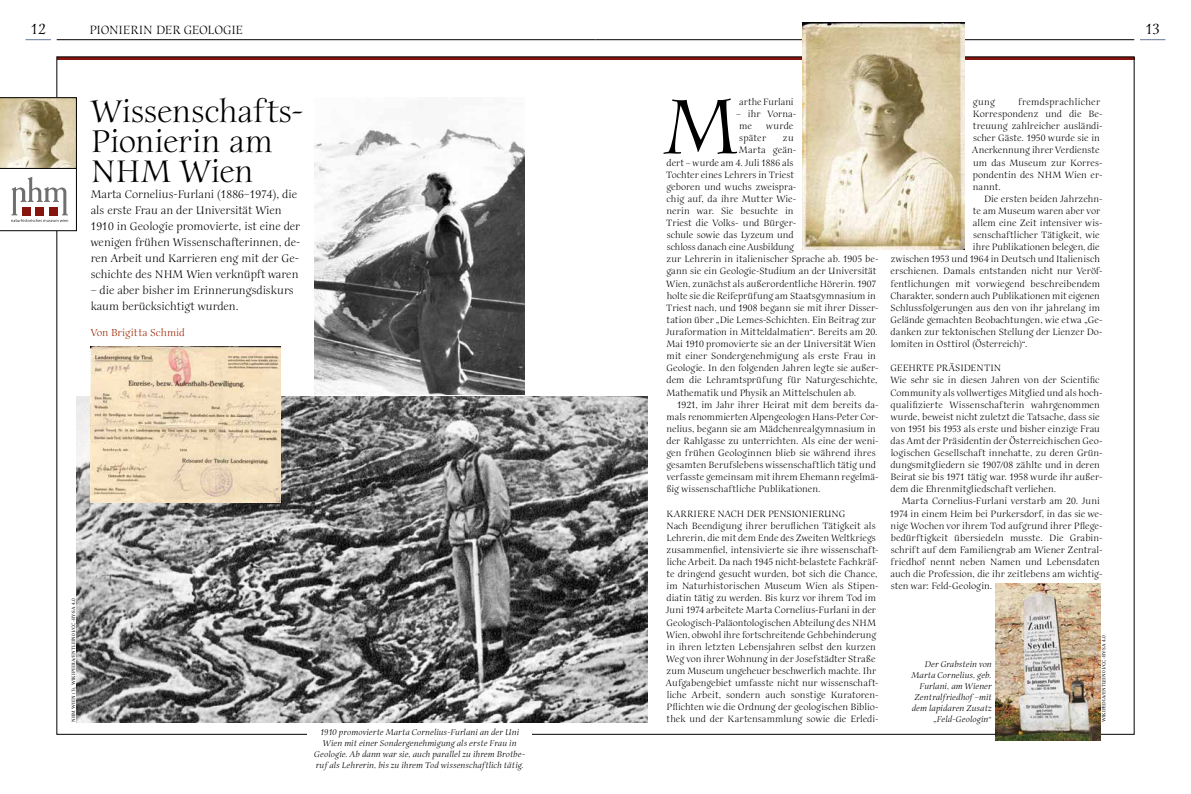
<style>
.page{position:relative;width:1191px;height:794px;background:#fff}
.page>*{position:absolute;margin:0;border:0;box-sizing:border-box;transform-origin:0 0}
.t1{font:85px "Anima ITC Std";color:#000}
.t2{font:34px/30px "Anima ITC Std";letter-spacing:-.01em;color:#000}
.t3{font:16px "Anima ITC Std";color:#000}
.t4{font:13px "Anima ITC Std";letter-spacing:-.01em;color:#000}
.t5{font:12px/16px "Anima ITC Std";color:#000}
.t6{font:11px "Anima ITC Std";letter-spacing:.005em;color:#9e2400}
.t7{font:10px/12.1px "Anima ITC Std";letter-spacing:.005em;color:#000}
.t8{font:italic 9px/11px "Anima ITC Std";letter-spacing:.005em;color:#000;text-align:right}
.t9{font:5px "Frutiger Serif LT Pro";color:#000}
</style>
<div class="page">
<hr style="left:57px;top:40px;width:538px;height:1px;background:#000">
<hr style="left:595px;top:40px;width:539px;height:1px;background:#000">
<svg style="left:26px;top:40px;width:25px;height:1px"></svg>
<svg style="left:1140px;top:40px;width:25px;height:1px"></svg>
<hr style="left:57px;top:57px;width:1077px;height:3px;background:#85150e">
<svg style="left:0;top:98px;width:77px;height:133px"></svg>
<img style="left:802px;top:23px;width:162px;height:226px">
<img style="left:77px;top:396px;width:571px;height:326px">
<img style="left:91px;top:347px;width:190px;height:155px">
<img style="left:315px;top:126px;width:209px;height:269px">
<img style="left:995px;top:583px;width:105px;height:157px">
<h3 class="t3" style="left:31px;top:20px;width:16px">12</h3>
<h3 class="t4" style="left:89px;top:23px;width:155px">PIONIERIN DER GEOLOGIE</h3>
<h3 class="t3" style="left:1145px;top:20px;width:16px">13</h3>
<h2 class="t2" style="left:91px;top:97px;width:214px">Wissenschafts-<br>Pionierin am<br>NHM Wien</h2>
<p class="t5" style="left:91px;top:186px;width:211px">Marta Cornelius-Furlani (1886–1974), die als erste Frau an der Universität Wien 1910 in Geologie promovierte, ist eine der wenigen frühen Wissenschafterinnen, de&shy;ren Arbeit und Karrieren eng mit der Ge&shy;schichte des NHM Wien verknüpft waren</p>
<p class="t5" style="left:91px;top:282px;width:204px">– die aber bisher im Erinnerungsdiskurs kaum berücksichtigt wurden.</p>
<p class="t6" style="left:91px;top:327px;width:95px">Von Brigitta Schmid</p>
<p class="t9" style="left:71px;top:722px;width:125px;rotate:-90deg">NHM WIEN (3), WIKIPEDIA/ENTLEIN01/CC-BY-SA 4.0</p>
<p class="t8" style="left:314px;top:727px;width:212px;text-align:center">1910 promovierte Marta Cornelius-Furlani an der Uni Wien mit einer Sondergenehmigung als erste Frau in Geologie. Ab dann war sie, auch parallel zu ihrem Brotbe&shy;ruf als Lehrerin, bis zu ihrem Tod wissenschaftlich tätig.</p>
<h1 class="t1" style="left:663px;top:80px;width:78px">M</h1>
<p class="t7" style="left:739px;top:96px;width:56px">arthe Furlani</p>
<p class="t7" style="left:736px;top:108px;width:62px">– ihr Vorna&shy;me</p>
<p class="t7" style="left:766px;top:120px;width:29px">wurde</p>
<p class="t7" style="left:739px;top:132px;width:28px">später</p>
<p class="t7" style="left:783px;top:132px;width:12px">zu</p>
<p class="t7" style="left:739px;top:144px;width:59px">Marta geän-</p>
<p class="t7" style="left:666px;top:156px;width:128px">dert – wurde am 4. Juli 1886 als</p>
<p class="t7" style="left:666px;top:169px;width:129px">Tochter eines Lehrers in Triest</p>
<p class="t7" style="left:666px;top:181px;width:131px">geboren und wuchs zweispra-</p>
<p class="t7" style="left:666px;top:193px;width:131px">chig auf, da ihre Mutter Wie-</p>
<p class="t7" style="left:666px;top:205px;width:129px">nerin war. Sie besuchte in</p>
<p class="t7" style="left:666px;top:217px;width:132px">Triest die Volks- und Bürger-</p>
<p class="t7" style="left:667px;top:229px;width:128px">schule sowie das Lyzeum und</p>
<p class="t7" style="left:667px;top:241px;width:129px">schloss danach eine Ausbildung</p>
<p class="t7" style="left:666px;top:253px;width:213px">zur Lehrerin in italienischer Sprache ab. 1905 be-</p>
<p class="t7" style="left:666px;top:265px;width:211px">gann sie ein Geologie-Studium an der Universität</p>
<p class="t7" style="left:666px;top:277px;width:212px">Wien, zunächst als außerordentliche Hörerin. 1907</p>
<p class="t7" style="left:666px;top:290px;width:211px">holte sie die Reifeprüfung am Staatsgymnasium in</p>
<p class="t7" style="left:666px;top:302px;width:214px">Triest nach, und 1908 begann sie mit ihrer Disser-</p>
<p class="t7" style="left:666px;top:314px;width:211px">tation über „Die Lemes-Schichten. Ein Beitrag zur</p>
<p class="t7" style="left:666px;top:326px;width:213px">Juraformation in Mitteldalmatien“. Bereits am 20.</p>
<p class="t7" style="left:666px;top:338px;width:211px">Mai 1910 promovierte sie an der Universität Wien</p>
<p class="t7" style="left:666px;top:350px;width:211px">mit einer Sondergenehmigung als erste Frau in</p>
<p class="t7" style="left:666px;top:362px;width:213px">Geologie. In den folgenden Jahren legte sie außer-</p>
<p class="t7" style="left:666px;top:374px;width:212px">dem die Lehramtsprüfung für Naturgeschichte,</p>
<p class="t7" style="left:666px;top:386px;width:191px">Mathematik und Physik an Mittelschulen ab.</p>
<p class="t7" style="left:677px;top:398px;width:203px">1921, im Jahr ihrer Heirat mit dem bereits da-</p>
<p class="t7" style="left:666px;top:411px;width:213px">mals renommierten Alpengeologen Hans-Peter Cor-</p>
<p class="t7" style="left:666px;top:423px;width:211px">nelius, begann sie am Mädchenrealgymnasium in</p>
<p class="t7" style="left:666px;top:435px;width:213px">der Rahlgasse zu unterrichten. Als eine der weni-</p>
<p class="t7" style="left:666px;top:447px;width:211px">gen frühen Geologinnen blieb sie während ihres</p>
<p class="t7" style="left:666px;top:459px;width:211px">gesamten Berufslebens wissenschaftlich tätig und</p>
<p class="t7" style="left:666px;top:471px;width:213px">verfasste gemeinsam mit ihrem Ehemann regelmä-</p>
<p class="t7" style="left:666px;top:483px;width:155px">ßig wissenschaftliche Publikationen.</p>
<p class="t7" style="left:666px;top:507px;width:214px">KARRIERE NACH DER PENSIONIERUNG<br>Nach Beendigung ihrer beruflichen Tätigkeit als Lehrerin, die mit dem Ende des Zweiten Weltkriegs zusammenfiel, intensivierte sie ihre wissenschaft&shy;liche Arbeit. Da nach 1945 nicht-belastete Fachkräf&shy;te dringend gesucht wurden, bot sich die Chance, im Naturhistorischen Museum Wien als Stipen&shy;diatin tätig zu werden. Bis kurz vor ihrem Tod im Juni 1974 arbeitete Marta Cornelius-Furlani in der Geologisch-Paläontologischen Abteilung des NHM Wien, obwohl ihre fortschreitende Gehbehinderung in ihren letzten Lebensjahren selbst den kurzen Weg von ihrer Wohnung in der Josefstädter Straße zum Museum ungeheuer beschwerlich machte. Ihr Aufgabengebiet umfasste nicht nur wissenschaft&shy;liche Arbeit, sondern auch sonstige Kuratoren-Pflichten wie die Ordnung der geologischen Biblio&shy;thek und der Kartensammlung sowie die Erledi-</p>
<p class="t7" style="left:972px;top:96px;width:132px;text-indent:46px">fremdsprachlicher<br>Korrespondenz und die Be&shy;treuung zahlreicher ausländi&shy;scher Gäste. 1950 wurde sie in<br>Anerkennung ihrer Verdienste um das Museum zur Korres&shy;pondentin des NHM Wien er&shy;nannt.</p>
<p class="t7" style="left:984px;top:193px;width:120px">Die ersten beiden Jahrzehn-</p>
<p class="t7" style="left:972px;top:205px;width:129px">te am Museum waren aber vor</p>
<p class="t7" style="left:973px;top:217px;width:131px">allem eine Zeit intensiver wis-</p>
<p class="t7" style="left:973px;top:229px;width:128px">senschaftlicher Tätigkeit, wie</p>
<p class="t7" style="left:973px;top:241px;width:128px">ihre Publikationen belegen, die</p>
<p class="t7" style="left:890px;top:253px;width:211px">zwischen 1953 und 1964 in Deutsch und Italienisch</p>
<p class="t7" style="left:890px;top:265px;width:213px">erschienen. Damals entstanden nicht nur Veröf-</p>
<p class="t7" style="left:890px;top:277px;width:211px">fentlichungen mit vorwiegend beschreibendem</p>
<p class="t7" style="left:890px;top:290px;width:211px">Charakter, sondern auch Publikationen mit eigenen</p>
<p class="t7" style="left:890px;top:302px;width:211px">Schlussfolgerungen aus den von ihr jahrelang im</p>
<p class="t7" style="left:890px;top:314px;width:213px">Gelände gemachten Beobachtungen, wie etwa „Ge-</p>
<p class="t7" style="left:890px;top:326px;width:213px">danken zur tektonischen Stellung der Lienzer Do-</p>
<p class="t7" style="left:890px;top:338px;width:138px">lomiten in Osttirol (Österreich)“.</p>
<p class="t7" style="left:890px;top:362px;width:214px">GEEHRTE PRÄSIDENTIN<br>Wie sehr sie in diesen Jahren von der Scientific Community als vollwertiges Mitglied und als hoch&shy;qualifizierte Wissenschafterin wahrgenommen wurde, beweist nicht zuletzt die Tatsache, dass sie von 1951 bis 1953 als erste und bisher einzige Frau das Amt der Präsidentin der Österreichischen Geo&shy;logischen Gesellschaft innehatte, zu deren Grün&shy;dungsmitgliedern sie 1907/08 zählte und in deren Beirat sie bis 1971 tätig war. 1958 wurde ihr außer&shy;dem die Ehrenmitgliedschaft verliehen.</p>
<p class="t7" style="left:890px;top:495px;width:214px;text-indent:12px">Marta Cornelius-Furlani verstarb am 20. Juni 1974 in einem Heim bei Purkersdorf, in das sie we&shy;nige Wochen vor ihrem Tod aufgrund ihrer Pflege&shy;bedürftigkeit übersiedeln musste. Die Grabin&shy;schrift auf dem Familiengrab am Wiener Zentral&shy;friedhof nennt neben Namen und Lebensdaten auch die Profession, die ihr zeitlebens am wichtig&shy;sten war: Feld-Geologin.</p>
<p class="t7" style="left:972px;top:96px;width:24px">gung</p>
<p class="t8" style="left:911px;top:659px;width:82px">Der Grabstein von<br>Marta Cornelius, geb.<br>Furlani, am Wiener<br>Zentralfriedhof –mit dem lapidaren Zusatz „Feld-Geologin“</p>
<p class="t9" style="left:1100px;top:722px;width:88px;rotate:-90deg">WIKIPEDIA/ENTLEIN01/CC-BY-SA 4.0</p>
</div>
